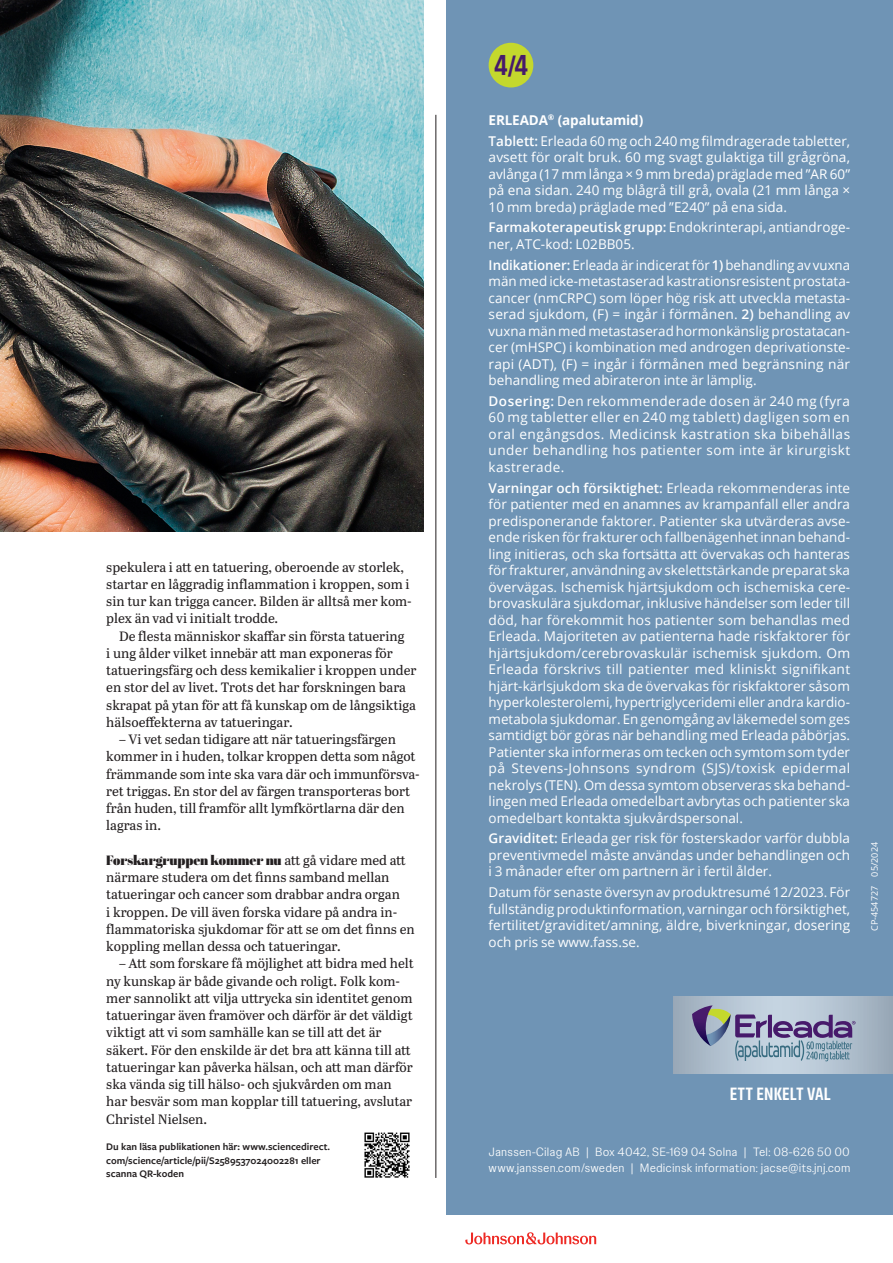
<style>
.page{position:relative;width:893px;height:1263px;background:#fff}
.page>*{position:absolute;margin:0;border:0;box-sizing:border-box;transform-origin:0 0}
.t1{font:600 29.25px "Khand";color:#471a6b}
.t2{font:600 18px "Khand";letter-spacing:.01em;color:#fff}
.t3{font:13.5px/16.5px "Open Sans";letter-spacing:.005em;color:#fff;text-align:justify}
.t4{font:13.5px/17.2px "Abril Text";color:#231f20}
.t5{font:900 13.5px "Abril Display";color:#231f20}
.t6{font:300 12px/16.5px "Johnson Text";letter-spacing:.01em;color:#fff}
.t7{font:600 10.5px/13.5px "Freight Sans Pro";color:#231f20}
.t8{font:9px "Open Sans";letter-spacing:.01em;color:#fff}
.s1{font-family:"Abril Text";font-weight:400}
.s2{font-weight:700;font-size:20.55px}
.s3{font-weight:700}
.s4{font-weight:600}
</style>
<div class="page">
<img style="left:0;top:0;width:423px;height:531px">
<hr style="left:436px;top:115px;width:1px;height:1063px;background:#231f20">
<div style="left:447px;top:0;width:446px;height:1215px;background:#6f94b5"></div>
<svg style="left:674px;top:997px;width:219px;height:77px;background:#a9b8c6"></svg>
<svg style="left:692px;top:1000px;width:163px;height:61px;background:#99a2b8"></svg>
<div style="left:489px;top:43px;width:44px;height:44px;background:#c4d82d;border-radius:50%"></div>
<svg style="left:465px;top:1232px;width:131px;height:12px"></svg>
<img style="left:364px;top:1132px;width:46px;height:46px">
<p class="t4" style="left:106px;top:558px;width:307px">spekulera i att en tatuering, oberoende av storlek, startar en låggradig inflammation i kroppen, som i sin tur kan trigga cancer. Bilden är alltså mer kom&shy;plex än vad vi initialt trodde.</p>
<p class="t4" style="left:106px;top:627px;width:312px;text-indent:13px">De flesta människor skaffar sin första tatuering<br>i ung ålder vilket innebär att man exponeras för tatueringsfärg och dess kemikalier i kroppen under en stor del av livet. Trots det har forskningen bara skrapat på ytan för att få kunskap om de långsiktiga hälsoeffekterna av tatueringar.</p>
<p class="t4" style="left:106px;top:730px;width:315px;text-indent:13px">– Vi vet sedan tidigare att när tatueringsfärgen kommer in i huden, tolkar kroppen detta som något främmande som inte ska vara där och immunförsva&shy;ret triggas. En stor del av färgen transporteras bort från huden, till framför allt lymfkörtlarna där den lagras in.</p>
<p class="t5" style="left:106px;top:850px;width:301px">Forskargruppen kommer nu <span class="s1">att gå vidare med att</span></p>
<p class="t4" style="left:106px;top:868px;width:310px">närmare studera om det finns samband mellan tatueringar och cancer som drabbar andra organ<br>i kroppen. De vill även forska vidare på andra in&shy;flammatoriska sjukdomar för att se om det finns en koppling mellan dessa och tatueringar.</p>
<p class="t4" style="left:106px;top:954px;width:309px;text-indent:13px">– Att som forskare få möjlighet att bidra med helt ny kunskap är både givande och roligt. Folk kom&shy;mer sannolikt att vilja uttrycka sin identitet genom tatueringar även framöver och därför är det väldigt viktigt att vi som samhälle kan se till att det är säkert. För den enskilde är det bra att känna till att tatueringar kan påverka hälsan, och att man därför ska vända sig till hälso- och sjukvården om man har besvär som man kopplar till tatuering, avslutar Christel Nielsen.</p>
<p class="t7" style="left:106px;top:1140px;width:225px">Du kan läsa publikationen här: www.sciencedirect. com/science/article/pii/S2589537024002281 eller scanna QR-koden</p>
<h1 class="t1" style="left:494px;top:46px;width:35px">4<span class="s2">/</span>4</h1>
<p class="t3" style="left:489px;top:109px;width:363px;line-height:20.7px"><span class="s3">ERLEADA</span><sup>®</sup> <span class="s3">(apalutamid)<br></span><span class="s4">Tablett:</span> Erleada 60 mg och 240 mg filmdragerade tabletter,</p>
<p class="t3" style="left:489px;top:149px;width:363px">avsett för oralt bruk. 60 mg svagt gulaktiga till grågröna, avlånga (17 mm långa × 9 mm breda) präglade med ”AR 60” på ena sidan. 240 mg blågrå till grå, ovala (21 mm långa × 10 mm breda) präglade med ”E240” på ena sida.</p>
<p class="t3" style="left:489px;top:219px;width:363px"><span class="s4">Farmakoterapeutisk grupp:</span> Endokrinterapi, antiandroge&shy;ner, ATC-kod: L02BB05.</p>
<p class="t3" style="left:489px;top:256px;width:363px"><span class="s4">Indikationer:</span> Erleada är indicerat för <span class="s4">1)</span> behandling av vuxna män med icke-metastaserad kastrationsresistent prostata&shy;cancer (nmCRPC) som löper hög risk att utveckla metasta&shy;serad sjukdom, (F) = ingår i förmånen. <span class="s4">2)</span> behandling av vuxna män med metastaserad hormonkänslig prostatacan&shy;cer (mHSPC) i kombination med androgen deprivationste&shy;rapi (ADT), (F) = ingår i förmånen med begränsning när behandling med abirateron inte är lämplig.</p>
<p class="t3" style="left:489px;top:392px;width:363px"><span class="s4">Dosering:</span> Den rekommenderade dosen är 240 mg (fyra 60 mg tabletter eller en 240 mg tablett) dagligen som en oral engångsdos. Medicinsk kastration ska bibehållas under behandling hos patienter som inte är kirurgiskt kastrerade.</p>
<p class="t3" style="left:489px;top:479px;width:363px"><span class="s4">Varningar och försiktighet:</span> Erleada rekommenderas inte för patienter med en anamnes av krampanfall eller andra predisponerande faktorer. Patienter ska utvärderas avse&shy;ende risken för frakturer och fallbenägenhet innan behand&shy;ling initieras, och ska fortsätta att övervakas och hanteras för frakturer, användning av skelettstärkande preparat ska övervägas. Ischemisk hjärtsjukdom och ischemiska cere&shy;brovaskulära sjukdomar, inklusive händelser som leder till död, har förekommit hos patienter som behandlas med Erleada. Majoriteten av patienterna hade riskfaktorer för hjärtsjukdom/cerebrovaskulär ischemisk sjukdom. Om Erleada förskrivs till patienter med kliniskt signifikant hjärt-kärlsjukdom ska de övervakas för riskfaktorer såsom hyperkolesterolemi, hypertriglyceridemi eller andra kardio&shy;metabola sjukdomar. En genomgång av läkemedel som ges samtidigt bör göras när behandling med Erleada påbörjas.<br>Patienter ska informeras om tecken och symtom som tyder på Stevens-Johnsons syndrom (SJS)/toxisk epidermal nekrolys (TEN). Om dessa symtom observeras ska behand&shy;lingen med Erleada omedelbart avbrytas och patienter ska omedelbart kontakta sjukvårdspersonal.</p>
<p class="t3" style="left:489px;top:830px;width:363px"><span class="s4">Graviditet:</span> Erleada ger risk för fosterskador varför dubbla preventivmedel måste användas under behandlingen och i 3 månader efter om partnern är i fertil ålder.</p>
<p class="t3" style="left:489px;top:884px;width:363px">Datum för senaste översyn av produktresumé 12/2023. För fullständig produktinformation, varningar och försiktighet, fertilitet/graviditet/amning, äldre, biverkningar, dosering och pris se www.fass.se.</p>
<p class="t8" style="left:868px;top:931px;width:91px;rotate:-90deg">CP-454727 05/2024</p>
<h2 class="t2" style="left:730px;top:1082px;width:102px">ETT ENKELT VAL</h2>
<p class="t6" style="left:489px;top:1142px;width:363px">Janssen-Cilag AB | Box 4042, SE-169 04 Solna | Tel: 08-626 50 00 www.janssen.com/sweden | Medicinsk information: jacse@its.jnj.com</p>
</div>
